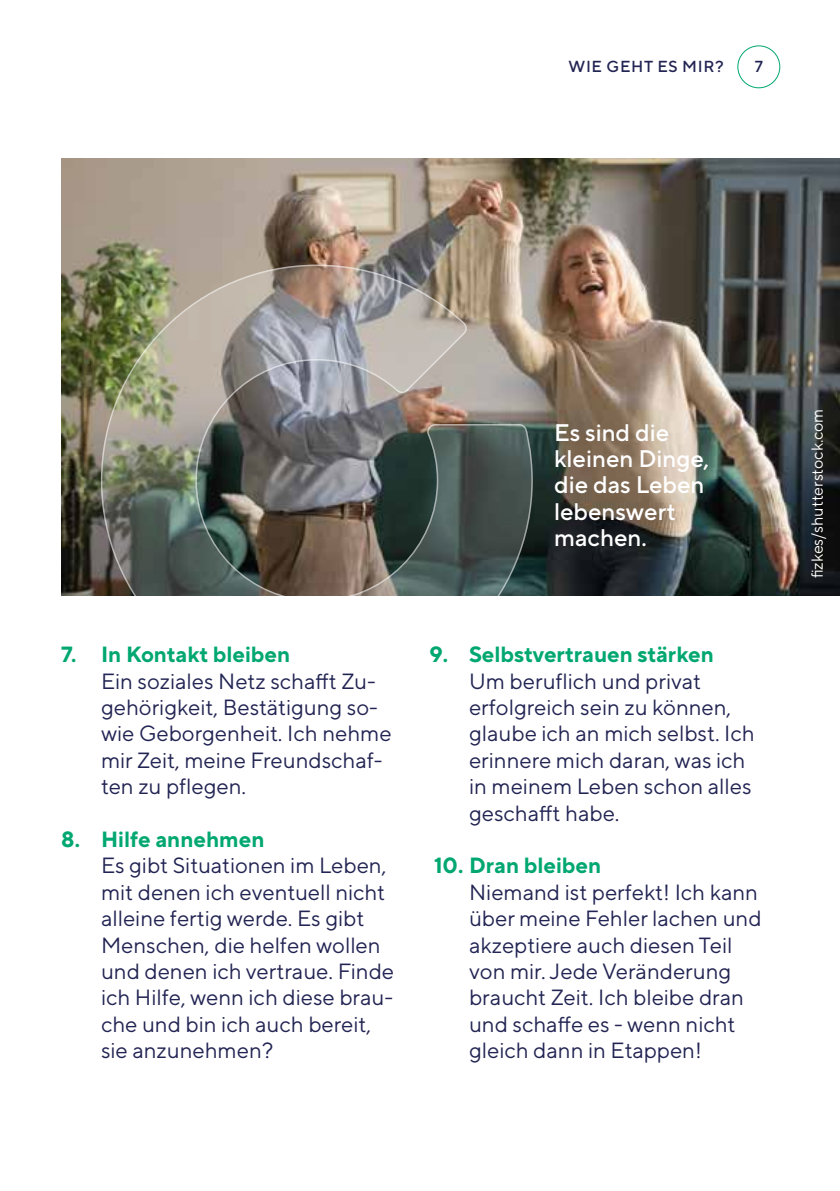
<style>
.page{position:relative;width:840px;height:1191px;background:#fff}
.page>*{position:absolute;margin:0;border:0;box-sizing:border-box;transform-origin:0 0}
.t1{font:500 24px/26.4px "TT Norms Pro";color:#fff}
.t2{font:22px/26.4px "TT Norms Pro";color:#222453}
.t3{font:700 22px "TT Norms Pro";color:#00a770}
.t4{font:16px "TT Norms Pro";color:#fff}
.t5{font:500 16px "TT Norms Pro";letter-spacing:.04em;color:#222453}
</style>
<div class="page">
<div style="left:737px;top:45px;width:42px;height:43px;border:1px solid #00a870;border-radius:50%"></div>
<img style="left:61px;top:159px;width:778px;height:436px">
<img style="left:100px;top:264px;width:433px;height:332px">
<p class="t5" style="left:568px;top:56px;width:156px">WIE GEHT ES MIR?</p>
<p class="t5" style="left:753px;top:56px;width:11px">7</p>
<p class="t1" style="left:554px;top:418px;width:156px">Es sind die kleinen Dinge, die das Leben lebenswert machen.</p>
<p class="t3" style="left:61px;top:640px;width:230px">7. In Kontakt bleiben</p>
<p class="t2" style="left:101px;top:667px;width:292px">Ein soziales Netz schafft Zu&shy;gehörigkeit, Bestätigung so&shy;wie Geborgenheit. Ich nehme mir Zeit, meine Freundschaf&shy;ten zu pflegen.</p>
<p class="t3" style="left:61px;top:824px;width:204px">8. Hilfe annehmen</p>
<p class="t2" style="left:101px;top:851px;width:294px">Es gibt Situationen im Leben, mit denen ich eventuell nicht alleine fertig werde. Es gibt<br>Menschen, die helfen wollen und denen ich vertraue. Finde ich Hilfe, wenn ich diese brau&shy;che und bin ich auch bereit, sie anzunehmen?</p>
<p class="t3" style="left:429px;top:640px;width:286px">9. Selbstvertrauen stärken</p>
<p class="t2" style="left:469px;top:667px;width:287px">Um beruflich und privat erfolgreich sein zu können, glaube ich an mich selbst. Ich erinnere mich daran, was ich in meinem Leben schon alles geschafft habe.</p>
<p class="t3" style="left:434px;top:851px;width:169px">10. Dran bleiben</p>
<p class="t2" style="left:469px;top:878px;width:294px">Niemand ist perfekt! Ich kann über meine Fehler lachen und akzeptiere auch diesen Teil von mir. Jede Veränderung braucht Zeit. Ich bleibe dran und schaffe es - wenn nicht gleich dann in Etappen!</p>
<p class="t4" style="left:806px;top:578px;width:171px;rotate:-90deg">fizkes/shutterstock.com</p>
</div>
